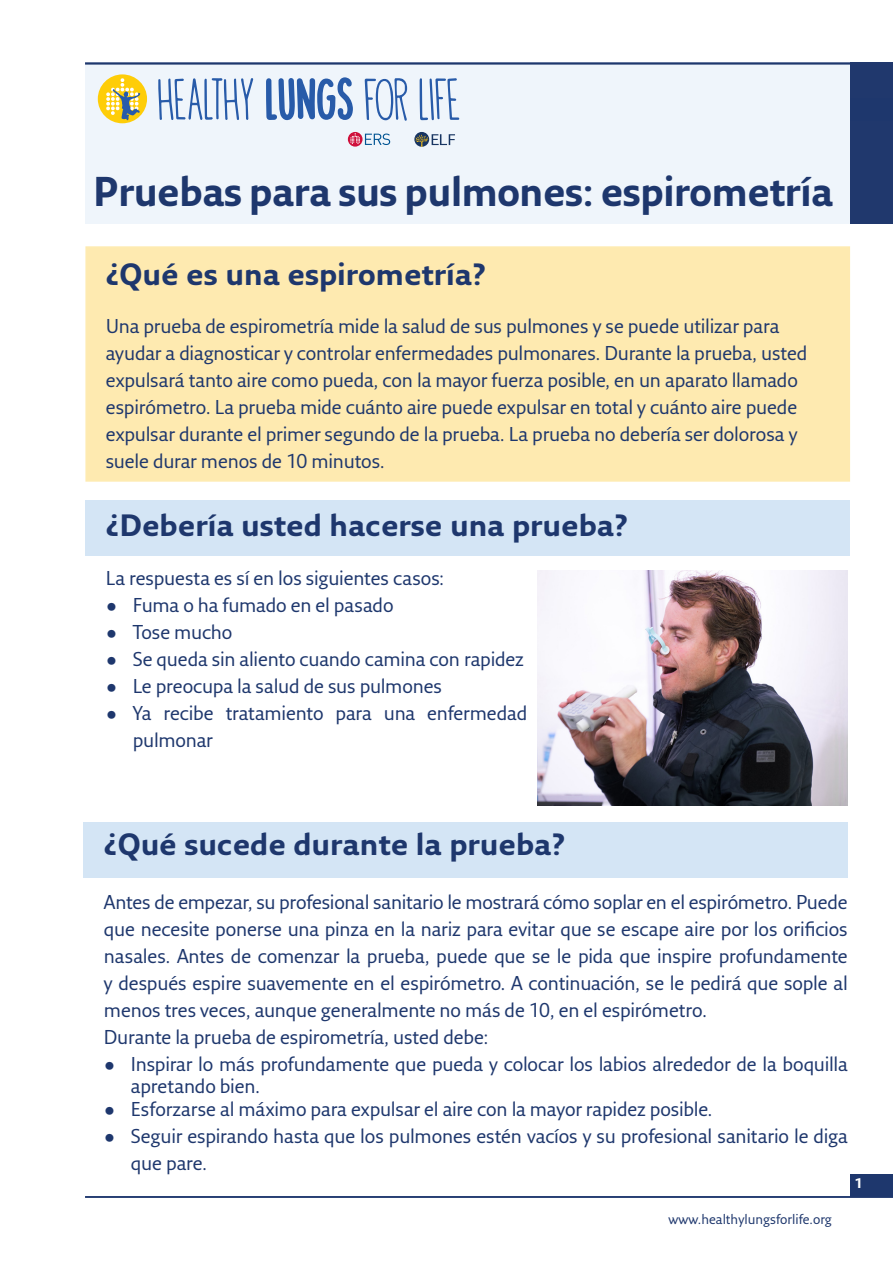
<style>
.page{position:relative;width:893px;height:1263px;background:#fff}
.page>*{position:absolute;margin:0;border:0;box-sizing:border-box;transform-origin:0 0}
.H___Article_title{font:700 40.5px "Fresco Sans Pro";letter-spacing:-.01em;color:#1e376d;scale:.95 1}
.t1{font:700 30px "Fresco Sans Pro";color:#1e376d}
.H___B-head{font:19.5px/27px "Fresco Sans Pro";letter-spacing:-.01em;color:#1e376d}
.t2{font:13.5px "Fresco Sans Pro";color:#1e376d}
.t3{font:700 13.5px "Fresco Sans Pro";color:#fff}
</style>
<div class="page">
<div style="left:85px;top:63px;width:808px;height:161px;background:#eff5fb"></div>
<hr style="left:85px;top:62px;width:808px;height:3px;background:#1e376d">
<div style="left:850px;top:63px;width:43px;height:161px;background:#20386d"></div>
<div style="left:850px;top:1175px;width:43px;height:22px;background:#1e376d"></div>
<hr style="left:85px;top:1196px;width:808px;height:2px;background:#1e376d">
<svg style="left:158px;top:78px;width:95px;height:42px"></svg>
<svg style="left:266px;top:77px;width:87px;height:43px"></svg>
<svg style="left:420px;top:78px;width:39px;height:42px"></svg>
<svg style="left:365px;top:78px;width:42px;height:43px"></svg>
<div style="left:98px;top:74px;width:49px;height:49px;background:#fecd08;border-radius:50%"></div>
<svg style="left:106px;top:78px;width:34px;height:42px"></svg>
<div style="left:414px;top:132px;width:15px;height:15px;background:#183562;border-radius:7px"></div>
<svg style="left:415px;top:134px;width:40px;height:13px"></svg>
<svg style="left:348px;top:132px;width:15px;height:15px"></svg>
<svg style="left:350px;top:133px;width:40px;height:12px"></svg>
<div style="left:85px;top:500px;width:764px;height:56px;background:#d4e5f5"></div>
<div style="left:85px;top:246px;width:765px;height:236px;background:#feeab0"></div>
<div style="left:84px;top:822px;width:764px;height:55px;background:#d4e5f5"></div>
<img style="left:537px;top:570px;width:311px;height:235px">
<p class="H___Article_title" style="left:93px;top:166px;width:781px">Pruebas para sus pulmones: espirometría</p>
<p class="t1" style="left:106px;top:256px;width:382px">¿Qué es una espirometría?</p>
<p class="H___B-head" style="left:106px;top:312px;width:703px">Una prueba de espirometría mide la salud de sus pulmones y se puede utilizar para ayudar a diagnosticar y controlar enfermedades pulmonares. Durante la prueba, usted expulsará tanto aire como pueda, con la mayor fuerza posible, en un aparato llamado espirómetro. La prueba mide cuánto aire puede expulsar en total y cuánto aire puede expulsar durante el primer segundo de la prueba. La prueba no debería ser dolorosa y suele durar menos de 10 minutos.</p>
<p class="t1" style="left:106px;top:506px;width:524px">¿Debería usted hacerse una prueba?</p>
<p class="H___B-head" style="left:106px;top:564px;width:340px">La respuesta es sí en los siguientes casos:</p>
<p class="H___B-head" style="left:106px;top:591px;width:289px">• Fuma o ha fumado en el pasado</p>
<p class="H___B-head" style="left:106px;top:618px;width:128px">• Tose mucho</p>
<p class="H___B-head" style="left:106px;top:645px;width:419px">• Se queda sin aliento cuando camina con rapidez</p>
<p class="H___B-head" style="left:106px;top:672px;width:338px">• Le preocupa la salud de sus pulmones</p>
<p class="H___B-head" style="left:133px;top:699px;width:396px;text-indent:-27px">• Ya recibe tratamiento para una enfermedad pulmonar</p>
<p class="t1" style="left:104px;top:826px;width:463px">¿Qué sucede durante la prueba?</p>
<p class="H___B-head" style="left:104px;top:888px;width:745px;text-align:justify">Antes de empezar, su profesional sanitario le mostrará cómo soplar en el espirómetro. Puede que necesite ponerse una pinza en la nariz para evitar que se escape aire por los orificios nasales. Antes de comenzar la prueba, puede que se le pida que inspire profundamente y después espire suavemente en el espirómetro. A continuación, se le pedirá que sople al menos tres veces, aunque generalmente no más de 10, en el espirómetro.</p>
<p class="H___B-head" style="left:104px;top:1023px;width:386px">Durante la prueba de espirometría, usted debe:</p>
<p class="H___B-head" style="left:131px;top:1052px;width:718px;line-height:22.5px;text-indent:-27px">• Inspirar lo más profundamente que pueda y colocar los labios alrededor de la boquilla apretando bien.</p>
<p class="H___B-head" style="left:104px;top:1095px;width:610px">• Esforzarse al máximo para expulsar el aire con la mayor rapidez posible.</p>
<p class="H___B-head" style="left:131px;top:1122px;width:718px;text-indent:-27px">• Seguir espirando hasta que los pulmones estén vacíos y su profesional sanitario le diga que pare.</p>
<p class="t3" style="left:855px;top:1175px;width:10px">1</p>
<p class="t2" style="left:668px;top:1210px;width:165px">www.healthylungsforlife.org</p>
</div>
